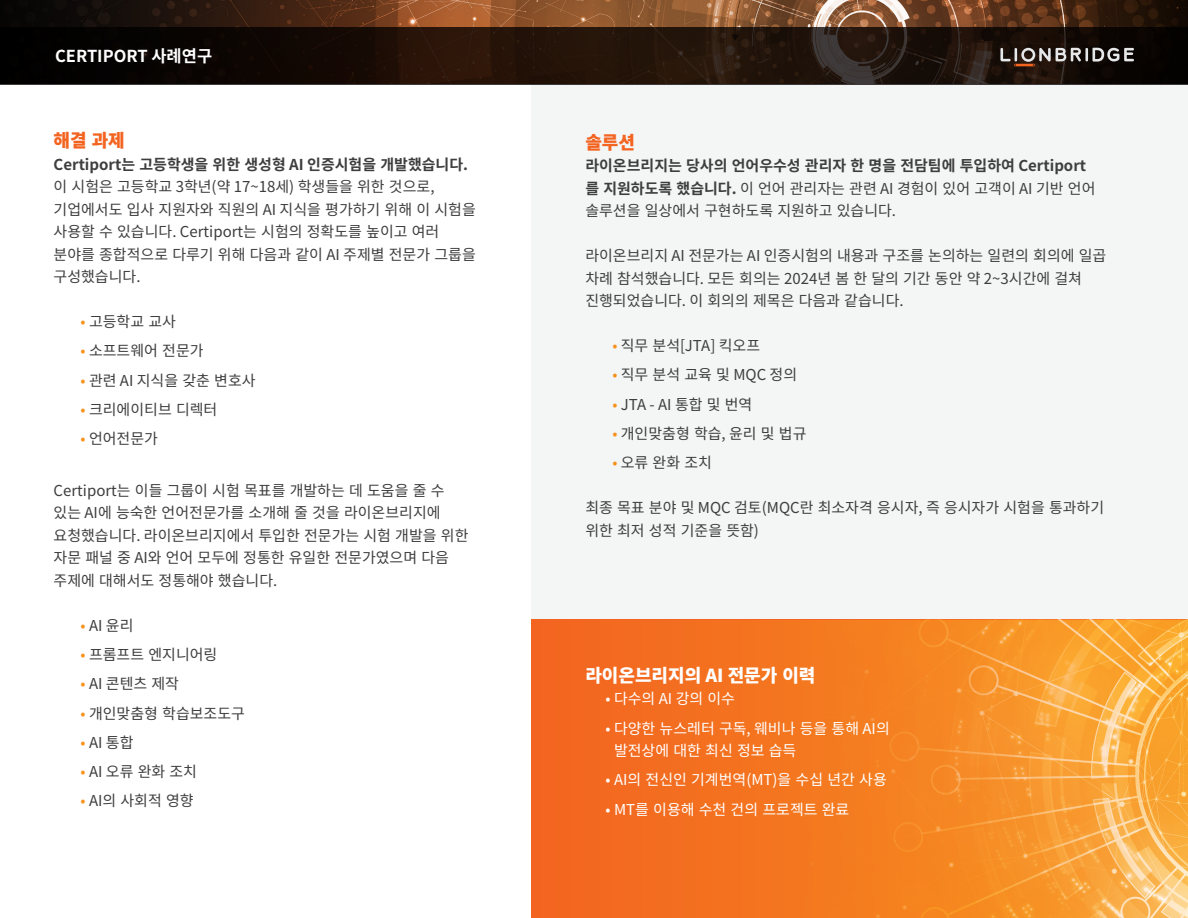
<style>
.page{position:relative;width:1188px;height:918px;background:#fff}
.page>*{position:absolute;margin:0;border:0;box-sizing:border-box;transform-origin:0 0}
.t1{font:900 18px "Noto Sans CJ Kkr";color:#fff}
.t2{font:900 18px "Noto Sans CJ Kkr";color:#f36421}
.t3{font:700 16.5px "Noto Sans CJ Kkr";color:#fff}
.t4{font:15px/22.5px "Noto Sans CJ Kkr";color:#3e3e3f}
.t5{font:700 15px/22.5px "Noto Sans CJ Kkr";color:#3e3e3f}
.t6{font:15px/22.5px "Noto Sans CJ Kkr";color:#fff}
.s1{font-weight:700}
.s2{color:#f7931d}
.s3{font-weight:400}
</style>
<div class="page">
<div style="left:531px;top:0;width:657px;height:918px;background:#f4f5f5"></div>
<img style="left:0;top:0;width:1188px;height:27px">
<svg style="left:0;top:27px;width:1188px;height:58px;background:#1a0f09"></svg>
<div style="left:531px;top:620px;width:657px;height:298px;background:#f36d20"></div>
<img style="left:787px;top:620px;width:401px;height:298px">
<svg style="left:1000px;top:48px;width:134px;height:18px"></svg>
<p class="t3" style="left:55px;top:46px;width:159px">CERTIPORT 사례연구</p>
<p class="t2" style="left:54px;top:130px;width:73px">해결 과제</p>
<p class="t4" style="left:54px;top:153px;width:424px"><span class="s1">Certiport는 고등학생을 위한 생성형 AI 인증시험을 개발했습니다. </span>이 시험은 고등학교 3학년(약 17~18세) 학생들을 위한 것으로, 기업에서도 입사 지원자와 직원의 AI 지식을 평가하기 위해 이 시험을 사용할 수 있습니다. Certiport는 시험의 정확도를 높이고 여러 분야를 종합적으로 다루기 위해 다음과 같이 AI 주제별 전문가 그룹을 구성했습니다.</p>
<p class="t4" style="left:81px;top:311px;width:97px"><span class="s2">•</span> 고등학교 교사</p>
<p class="t4" style="left:81px;top:340px;width:125px"><span class="s2">•</span> 소프트웨어 전문가</p>
<p class="t4" style="left:81px;top:369px;width:177px"><span class="s2">•</span> 관련 AI 지식을 갖춘 변호사</p>
<p class="t4" style="left:81px;top:399px;width:138px"><span class="s2">•</span> 크리에이티브 디렉터</p>
<p class="t4" style="left:81px;top:428px;width:79px"><span class="s2">•</span> 언어전문가</p>
<p class="t4" style="left:54px;top:480px;width:416px">Certiport는 이들 그룹이 시험 목표를 개발하는 데 도움을 줄 수 있는 AI에 능숙한 언어전문가를 소개해 줄 것을 라이온브리지에 요청했습니다. 라이온브리지에서 투입한 전문가는 시험 개발을 위한 자문 패널 중 AI와 언어 모두에 정통한 유일한 전문가였으며 다음 주제에 대해서도 정통해야 했습니다.</p>
<p class="t4" style="left:81px;top:615px;width:54px"><span class="s2">•</span> AI 윤리</p>
<p class="t4" style="left:81px;top:644px;width:138px"><span class="s2">•</span> 프롬프트 엔지니어링</p>
<p class="t4" style="left:81px;top:673px;width:100px"><span class="s2">•</span> AI 콘텐츠 제작</p>
<p class="t4" style="left:81px;top:702px;width:166px"><span class="s2">•</span> 개인맞춤형 학습보조도구</p>
<p class="t4" style="left:81px;top:732px;width:54px"><span class="s2">•</span> AI 통합</p>
<p class="t4" style="left:81px;top:761px;width:118px"><span class="s2">•</span> AI 오류 완화 조치</p>
<p class="t4" style="left:81px;top:790px;width:115px"><span class="s2">•</span> AI의 사회적 영향</p>
<p class="t2" style="left:585px;top:132px;width:51px">솔루션</p>
<p class="t5" style="left:585px;top:155px;width:512px">라이온브리지는 당사의 언어우수성 관리자 한 명을 전담팀에 투입하여 Certiport 를 지원하도록 했습니다. <span class="s3">이 언어 관리자는 관련 AI 경험이 있어 고객이 AI 기반 언어 솔루션을 일상에서 구현하도록 지원하고 있습니다.</span></p>
<p class="t4" style="left:585px;top:245px;width:523px">라이온브리지 AI 전문가는 AI 인증시험의 내용과 구조를 논의하는 일련의 회의에 일곱 차례 참석했습니다. 모든 회의는 2024년 봄 한 달의 기간 동안 약 2~3시간에 걸쳐 진행되었습니다. 이 회의의 제목은 다음과 같습니다.</p>
<p class="t4" style="left:612px;top:335px;width:149px"><span class="s2">•</span> 직무 분석[JTA] 킥오프</p>
<p class="t4" style="left:612px;top:364px;width:186px"><span class="s2">•</span> 직무 분석 교육 및 MQC 정의</p>
<p class="t4" style="left:612px;top:393px;width:142px"><span class="s2">•</span> JTA - AI 통합 및 번역</p>
<p class="t4" style="left:612px;top:422px;width:196px"><span class="s2">•</span> 개인맞춤형 학습, 윤리 및 법규</p>
<p class="t4" style="left:612px;top:452px;width:101px"><span class="s2">•</span> 오류 완화 조치</p>
<p class="t4" style="left:585px;top:497px;width:520px">최종 목표 분야 및 MQC 검토(MQC란 최소자격 응시자, 즉 응시자가 시험을 통과하기 위한 최저 성적 기준을 뜻함)</p>
<p class="t1" style="left:585px;top:665px;width:232px">라이온브리지의 AI 전문가 이력</p>
<p class="t6" style="left:606px;top:688px;width:131px">• 다수의 AI 강의 이수</p>
<p class="t6" style="left:614px;top:717px;width:277px;text-indent:-8px">• 다양한 뉴스레터 구독, 웨비나 등을 통해 AI의 발전상에 대한 최신 정보 습득</p>
<p class="t6" style="left:606px;top:769px;width:283px">• AI의 전신인 기계번역(MT)을 수십 년간 사용</p>
<p class="t6" style="left:606px;top:798px;width:245px">• MT를 이용해 수천 건의 프로젝트 완료</p>
</div>
